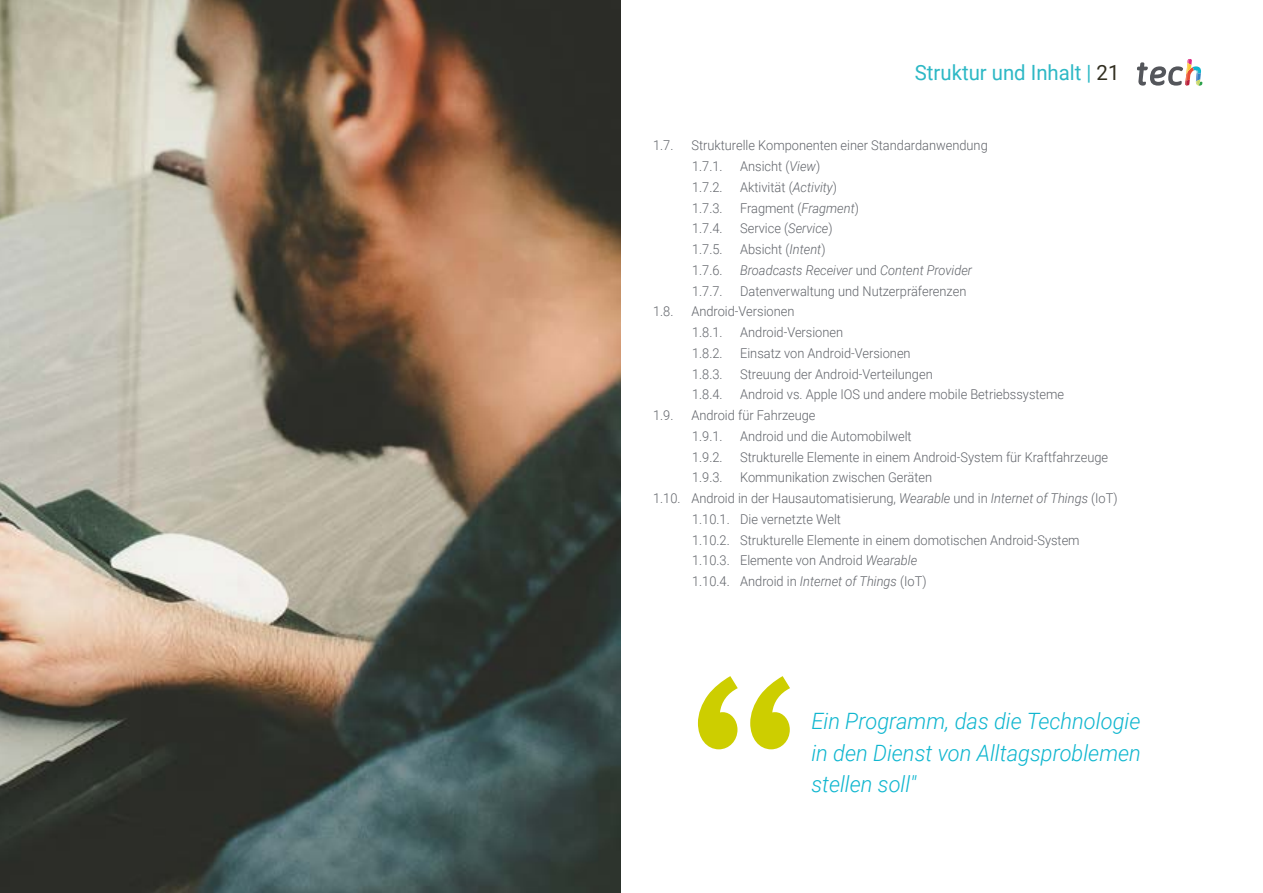
<style>
.page{position:relative;width:1263px;height:893px;background:#fff}
.page>*{position:absolute;margin:0;border:0;box-sizing:border-box;transform-origin:0 0}
.t1{font:italic 300 22.5px/31.5px "Roboto";color:#0fb6cf;text-align:justify}
.t2{font:21px "Roboto";color:#2db8c5}
.t3{font:300 13.5px/20.7px "Roboto";color:#61646a;scale:.95 1}
.t4{font:italic 300 13.5px "Roboto";color:#61646a;scale:.95 1}
.s1{color:#312e20}
.s2{font-style:italic}
.s3{font-style:normal}
</style>
<div class="page">
<img style="left:0;top:0;width:621px;height:893px">
<svg style="left:698px;top:676px;width:92px;height:73px"></svg>
<svg style="left:1137px;top:59px;width:65px;height:27px"></svg>
<h2 class="t2" style="left:915px;top:57px;width:206px">Struktur und Inhalt | <span class="s1">21</span></h2>
<p class="t3" style="left:653px;top:135px;width:23px">1.7.</p>
<p class="t3" style="left:691px;top:135px;width:313px">Strukturelle Komponenten einer Standardanwendung<br>1.7.1.</p>
<p class="t3" style="left:740px;top:156px;width:86px">Ansicht (<span class="s2">View</span>)</p>
<p class="t3" style="left:692px;top:176px;width:34px">1.7.2.</p>
<p class="t3" style="left:740px;top:176px;width:104px">Aktivität (<span class="s2">Activity</span>)</p>
<p class="t3" style="left:692px;top:197px;width:34px">1.7.3.</p>
<p class="t3" style="left:740px;top:197px;width:127px">Fragment (<span class="s2">Fragment</span>)</p>
<p class="t3" style="left:692px;top:218px;width:34px">1.7.4.</p>
<p class="t3" style="left:740px;top:218px;width:99px">Service (<span class="s2">Service</span>)</p>
<p class="t3" style="left:692px;top:239px;width:34px">1.7.5.</p>
<p class="t3" style="left:740px;top:239px;width:91px">Absicht (<span class="s2">Intent</span>)</p>
<p class="t3" style="left:692px;top:259px;width:34px">1.7.6.</p>
<p class="t4" style="left:740px;top:261px;width:246px">Broadcasts Receiver <span class="s3">und</span> Content Provider</p>
<p class="t3" style="left:692px;top:280px;width:34px">1.7.7.</p>
<p class="t3" style="left:740px;top:280px;width:240px">Datenverwaltung und Nutzerpräferenzen</p>
<p class="t3" style="left:653px;top:301px;width:23px">1.8.</p>
<p class="t3" style="left:691px;top:301px;width:110px">Android-Versionen<br>1.8.1.</p>
<p class="t3" style="left:740px;top:322px;width:110px">Android-Versionen</p>
<p class="t3" style="left:692px;top:342px;width:34px">1.8.2.</p>
<p class="t3" style="left:740px;top:342px;width:181px">Einsatz von Android-Versionen</p>
<p class="t3" style="left:692px;top:363px;width:34px">1.8.3.</p>
<p class="t3" style="left:740px;top:363px;width:204px">Streuung der Android-Verteilungen</p>
<p class="t3" style="left:692px;top:384px;width:34px">1.8.4.</p>
<p class="t3" style="left:740px;top:384px;width:343px">Android vs. Apple IOS und andere mobile Betriebssysteme</p>
<p class="t3" style="left:653px;top:405px;width:23px">1.9.</p>
<p class="t3" style="left:691px;top:405px;width:132px">Android für Fahrzeuge<br>1.9.1.</p>
<p class="t3" style="left:740px;top:425px;width:182px">Android und die Automobilwelt</p>
<p class="t3" style="left:692px;top:446px;width:34px">1.9.2.</p>
<p class="t3" style="left:740px;top:446px;width:389px">Strukturelle Elemente in einem Android-System für Kraftfahrzeuge</p>
<p class="t3" style="left:692px;top:467px;width:34px">1.9.3.</p>
<p class="t3" style="left:740px;top:467px;width:204px">Kommunikation zwischen Geräten</p>
<p class="t3" style="left:653px;top:488px;width:490px">1.10. Android in der Hausautomatisierung, <span class="s2">Wearable</span> und in <span class="s2">Internet of Things</span> (IoT)</p>
<p class="t3" style="left:692px;top:508px;width:158px">1.10.1. Die vernetzte Welt</p>
<p class="t3" style="left:692px;top:529px;width:409px">1.10.2. Strukturelle Elemente in einem domotischen Android-System</p>
<p class="t3" style="left:692px;top:550px;width:238px">1.10.3. Elemente von Android <span class="s2">Wearable</span></p>
<p class="t3" style="left:692px;top:571px;width:248px">1.10.4. Android in <span class="s2">Internet of Things</span> (IoT)</p>
<h1 class="t1" style="left:811px;top:704px;width:331px">Ein Programm, das die Technologie in den Dienst von Alltagsproblemen stellen soll"</h1>
</div>
